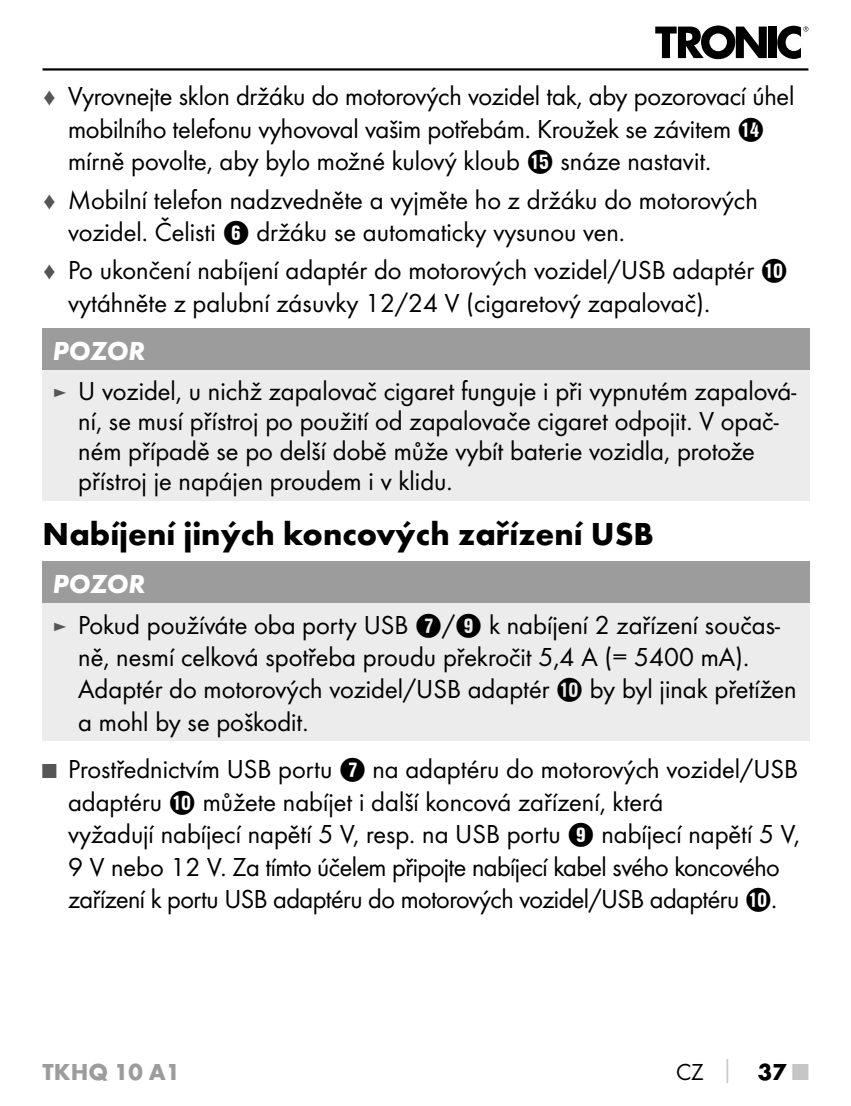
<style>
.page{position:relative;width:851px;height:1106px;background:#fff}
.page>*{position:absolute;margin:0;border:0;box-sizing:border-box;transform-origin:0 0}
.t1{font:700 33px "Futura";color:#000}
.t2{font:27px/32.4px "Futura Boo";color:#000}
.t3{font:italic 700 27px "Futura";letter-spacing:-.005em;color:#fff}
.t4{font:700 24px "Futura";color:#9c9c9c}
.t5{font:24px "Futura Boo";color:#000}
.s1{font-size:21px;color:#565656}
.s2{font-family:"Hako PI Nummern"}
.s3{font-family:"Futura";font-weight:700;color:#c6c6c6}
.s4{font-family:"Futura";font-weight:700}
</style>
<div class="page">
<hr style="left:43px;top:68px;width:765px;height:3px;background:#000">
<svg style="left:655px;top:26px;width:111px;height:33px"></svg>
<div style="left:768px;top:27px;width:8px;height:31px;background:#000"></div>
<svg style="left:777px;top:26px;width:31px;height:33px"></svg>
<div style="left:43px;top:328px;width:766px;height:42px;background:#9c9c9c"></div>
<div style="left:43px;top:370px;width:766px;height:130px;background:#ececec"></div>
<div style="left:43px;top:561px;width:766px;height:42px;background:#9c9c9c"></div>
<div style="left:43px;top:603px;width:766px;height:138px;background:#ececec"></div>
<p class="t2" style="left:68px;top:80px;width:727px;text-indent:-26px"><span class="s1">♦</span> Vyrovnejte sklon držáku do motorových vozidel tak, aby pozorovací úhel mobilního telefonu vyhovoval vašim potřebám. Kroužek se závitem <span class="s2">r </span>mírně povolte, aby bylo možné kulový kloub <span class="s2">t</span> snáze nastavit.</p>
<p class="t2" style="left:68px;top:183px;width:691px;text-indent:-26px"><span class="s1">♦</span> Mobilní telefon nadzvedněte a vyjměte ho z držáku do motorových vozidel. Čelisti <span class="s2">6</span> držáku se automaticky vysunou ven.</p>
<p class="t2" style="left:68px;top:254px;width:721px;text-indent:-26px"><span class="s1">♦</span> Po ukončení nabíjení adaptér do motorových vozidel/USB adaptér <span class="s2">0 </span>vytáhněte z palubní zásuvky 12/24 V (cigaretový zapalovač).</p>
<p class="t3" style="left:53px;top:334px;width:94px">POZOR</p>
<p class="t2" style="left:78px;top:376px;width:719px;line-height:30px;text-indent:-26px"><span class="s1">►</span> U vozidel, u nichž zapalovač cigaret funguje i při vypnutém zapalová&shy;ní, se musí přístroj po použití od zapalovače cigaret odpojit. V opač&shy;ném případě se po delší době může vybít baterie vozidla, protože přístroj je napájen proudem i v klidu.</p>
<p class="t1" style="left:43px;top:513px;width:613px">Nabíjení jiných koncových zařízení USB</p>
<p class="t3" style="left:53px;top:567px;width:94px">POZOR</p>
<p class="t2" style="left:78px;top:608px;width:719px;text-indent:-26px"><span class="s1">►</span> Pokud používáte oba porty USB <span class="s2">7</span>/<span class="s2">9</span> k nabíjení 2 zařízení součas&shy;ně, nesmí celková spotřeba proudu překročit 5,4 A (= 5400 mA).<br>Adaptér do motorových vozidel/USB adaptér <span class="s2">0</span> by byl jinak přetížen a mohl by se poškodit.</p>
<p class="t2" style="left:68px;top:753px;width:733px;text-indent:-26px"><span class="s1">■</span> Prostřednictvím USB portu <span class="s2">7</span> na adaptéru do motorových vozidel/USB adaptéru <span class="s2">0</span> můžete nabíjet i další koncová zařízení, která<br>vyžadují nabíjecí napětí 5 V, resp. na USB portu <span class="s2">9</span> nabíjecí napětí 5 V, 9 V nebo 12 V. Za tímto účelem připojte nabíjecí kabel svého koncového zařízení k portu USB adaptéru do motorových vozidel/USB adaptéru <span class="s2">0</span>.</p>
<p class="t4" style="left:43px;top:1057px;width:139px">TKHQ 10 A1</p>
<p class="t5" style="left:676px;top:1058px;width:134px">CZ <span class="s3">│</span> <span class="s4">37</span> <span class="s3">■</span></p>
</div>
